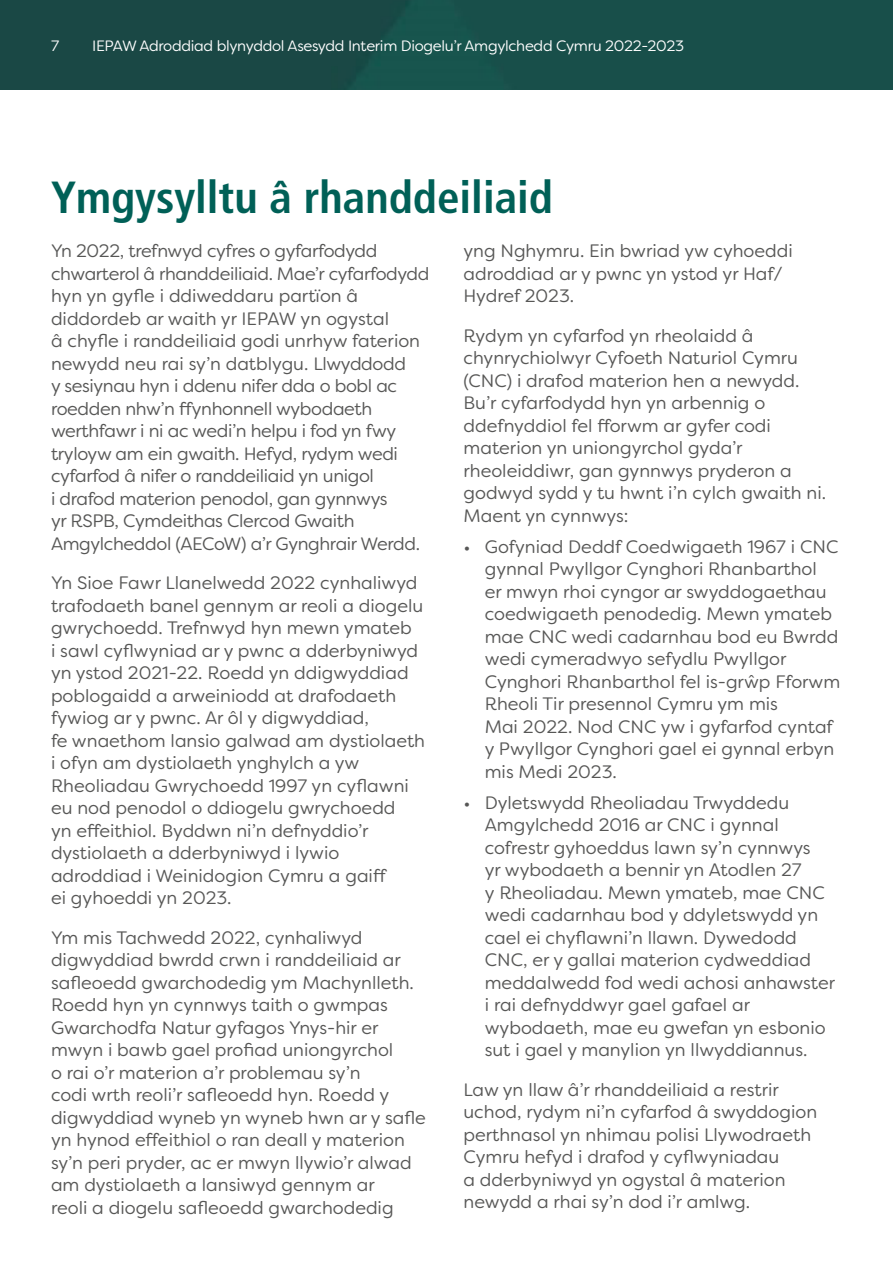
<style>
.page{position:relative;width:893px;height:1263px;background:#fff}
.page>*{position:absolute;margin:0;border:0;box-sizing:border-box;transform-origin:0 0}
.H1_Spanned{font:700 condensed 45px "Frutiger LT Std";color:#006057}
.Body_Text{font:18px/22.5px "Filson Soft";color:#575756}
.Body_Text-2{font:18px/22.5px "Filson Soft";letter-spacing:-.02em;color:#575756}
.Last_Bullet{font:18px/22.5px "Filson Soft";color:#575756}
.Bullets{font:18px/22.5px "Filson Soft";color:#575756}
.Body_Before_Bullets{font:18px/22.5px "Filson Soft";color:#575756}
.t1{font:15px "Filson Soft";letter-spacing:-.02em;color:#fff}
</style>
<div class="page">
<div style="left:0;top:0;width:893px;height:89px;background:#184f4a"></div>
<p class="t1" style="left:51px;top:36px;width:10px">7</p>
<p class="t1" style="left:92px;top:36px;width:594px">IEPAW Adroddiad blynyddol Asesydd Interim Diogelu’r Amgylchedd Cymru 2022-2023</p>
<h1 class="H1_Spanned" style="left:51px;top:171px;width:504px">Ymgysylltu â rhanddeiliaid</h1>
<p class="Body_Text-2" style="left:51px;top:240px;width:380px">Yn 2022, trefnwyd cyfres o gyfarfodydd chwarterol â rhanddeiliaid. Mae’r cyfarfodydd hyn yn gyfle i ddiweddaru partïon â diddordeb ar waith yr IEPAW yn ogystal<br>â chyfle i randdeiliaid godi unrhyw faterion newydd neu rai sy’n datblygu. Llwyddodd<br>y sesiynau hyn i ddenu nifer dda o bobl ac roedden nhw’n ffynhonnell wybodaeth werthfawr i ni ac wedi’n helpu i fod yn fwy tryloyw am ein gwaith. Hefyd, rydym wedi cyfarfod â nifer o randdeiliaid yn unigol<br>i drafod materion penodol, gan gynnwys<br>yr RSPB, Cymdeithas Clercod Gwaith Amgylcheddol (AECoW) a’r Gynghrair Werdd.</p>
<p class="Body_Text" style="left:51px;top:572px;width:376px">Yn Sioe Fawr Llanelwedd 2022 cynhaliwyd trafodaeth banel gennym ar reoli a diogelu gwrychoedd. Trefnwyd hyn mewn ymateb<br>i sawl cyflwyniad ar y pwnc a dderbyniwyd yn ystod 2021-22. Roedd yn ddigwyddiad poblogaidd a arweiniodd at drafodaeth fywiog ar y pwnc. Ar ôl y digwyddiad,<br>fe wnaethom lansio galwad am dystiolaeth i ofyn am dystiolaeth ynghylch a yw Rheoliadau Gwrychoedd 1997 yn cyflawni eu nod penodol o ddiogelu gwrychoedd<br>yn effeithiol. Byddwn ni’n defnyddio’r dystiolaeth a dderbyniwyd i lywio adroddiad i Weinidogion Cymru a gaiff<br>ei gyhoeddi yn 2023.</p>
<p class="Body_Text" style="left:51px;top:926px;width:376px">Ym mis Tachwedd 2022, cynhaliwyd digwyddiad bwrdd crwn i randdeiliaid ar safleoedd gwarchodedig ym Machynlleth.<br>Roedd hyn yn cynnwys taith o gwmpas Gwarchodfa Natur gyfagos Ynys-hir er mwyn i bawb gael profiad uniongyrchol<br>o rai o’r materion a’r problemau sy’n<br>codi wrth reoli’r safleoedd hyn. Roedd y digwyddiad wyneb yn wyneb hwn ar y safle yn hynod effeithiol o ran deall y materion sy’n peri pryder, ac er mwyn llywio’r alwad am dystiolaeth a lansiwyd gennym ar<br>reoli a diogelu safleoedd gwarchodedig</p>
<p class="Body_Text" style="left:463px;top:240px;width:331px">yng Nghymru. Ein bwriad yw cyhoeddi adroddiad ar y pwnc yn ystod yr Haf/<br>Hydref 2023.</p>
<p class="Body_Before_Bullets" style="left:463px;top:324px;width:364px">Rydym yn cyfarfod yn rheolaidd â chynrychiolwyr Cyfoeth Naturiol Cymru (CNC) i drafod materion hen a newydd.<br>Bu’r cyfarfodydd hyn yn arbennig o ddefnyddiol fel fforwm ar gyfer codi materion yn uniongyrchol gyda’r rheoleiddiwr, gan gynnwys pryderon a godwyd sydd y tu hwnt i’n cylch gwaith ni.<br>Maent yn cynnwys:</p>
<p class="Bullets" style="left:485px;top:535px;width:357px;text-indent:-21px">• Gofyniad Deddf Coedwigaeth 1967 i CNC gynnal Pwyllgor Cynghori Rhanbarthol<br>er mwyn rhoi cyngor ar swyddogaethau coedwigaeth penodedig. Mewn ymateb mae CNC wedi cadarnhau bod eu Bwrdd wedi cymeradwyo sefydlu Pwyllgor Cynghori Rhanbarthol fel is-grŵp Fforwm Rheoli Tir presennol Cymru ym mis<br>Mai 2022. Nod CNC yw i gyfarfod cyntaf y Pwyllgor Cynghori gael ei gynnal erbyn mis Medi 2023.</p>
<p class="Last_Bullet" style="left:485px;top:791px;width:352px;text-indent:-21px">• Dyletswydd Rheoliadau Trwyddedu Amgylchedd 2016 ar CNC i gynnal cofrestr gyhoeddus lawn sy’n cynnwys<br>yr wybodaeth a bennir yn Atodlen 27<br>y Rheoliadau. Mewn ymateb, mae CNC wedi cadarnhau bod y ddyletswydd yn cael ei chyflawni’n llawn. Dywedodd CNC, er y gallai materion cydweddiad meddalwedd fod wedi achosi anhawster i rai defnyddwyr gael gafael ar wybodaeth, mae eu gwefan yn esbonio sut i gael y manylion yn llwyddiannus.</p>
<p class="Body_Text" style="left:463px;top:1078px;width:355px">Law yn llaw â’r rhanddeiliaid a restrir uchod, rydym ni’n cyfarfod â swyddogion perthnasol yn nhimau polisi Llywodraeth Cymru hefyd i drafod y cyflwyniadau<br>a dderbyniwyd yn ogystal â materion newydd a rhai sy’n dod i’r amlwg.</p>
</div>
